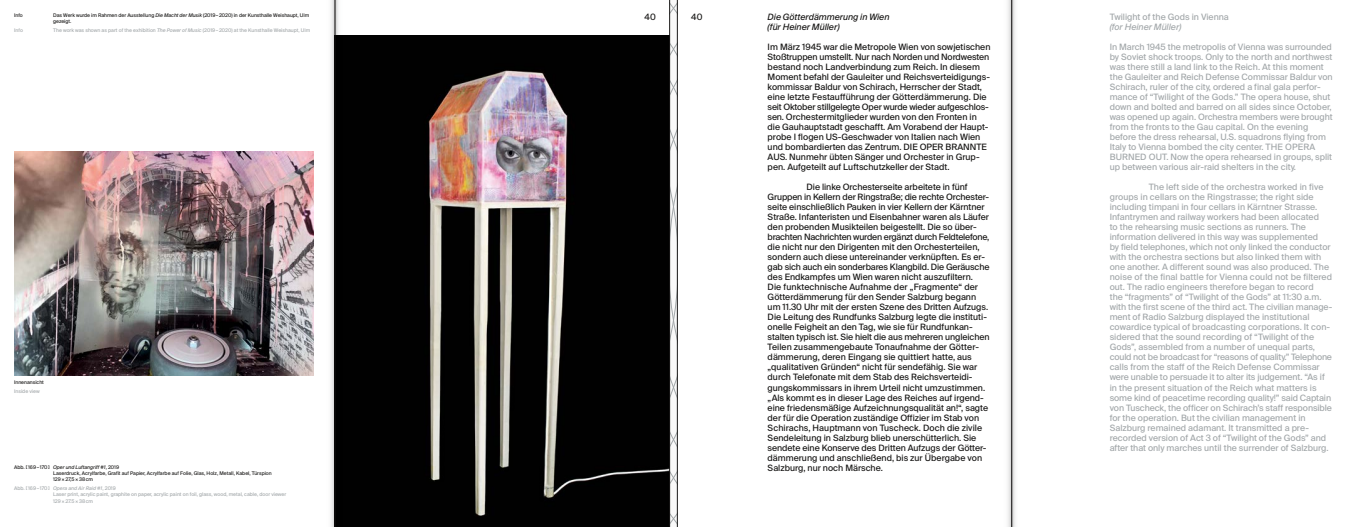
<style>
.page{position:relative;width:1347px;height:527px;background:#fff}
.page>*{position:absolute;margin:0;border:0;box-sizing:border-box;transform-origin:0 0}
.t1{font:8.75px/10px "Suisse Intl";color:#181716}
.t2{font:8.75px/10px "Suisse Intl";color:#a3a8aa}
.t3{font:italic 8.75px/10px "Suisse Intl";color:#181716}
.t4{font:italic 8.75px "Suisse Intl";color:#a3a8aa}
.t5{font:5px/6.2px "Suisse Intl";letter-spacing:-.005em;color:#181716}
.t6{font:5px/6.2px "Suisse Intl";color:#a3a8aa}
.s1{font-style:italic}
</style>
<div class="page">
<svg style="left:670px;top:0;width:7px;height:526px"></svg>
<img style="left:14px;top:151px;width:300px;height:224px">
<img style="left:346px;top:35px;width:323px;height:491px">
<hr style="left:669px;top:0;width:1px;height:526px;background:#181716">
<hr style="left:677px;top:0;width:1px;height:526px;background:#181716">
<svg style="left:1008px;top:0;width:7px;height:526px;background:#c3c3c3"></svg>
<svg style="left:331px;top:0;width:15px;height:526px;background:#3b3b3b"></svg>
<p class="t5" style="left:14px;top:12px;width:10px">Info</p>
<p class="t5" style="left:53px;top:12px;width:257px">Das Werk wurde im Rahmen der Ausstellung <span class="s1">Die Macht der Musik</span> (2019 – 2020) in der Kunsthalle Weishaupt, Ulm gezeigt.</p>
<p class="t6" style="left:14px;top:27px;width:10px">Info</p>
<p class="t6" style="left:53px;top:27px;width:258px">The work was shown as part of the exhibition <span class="s1">The Power of Music</span> (2019 – 2020) at the Kunsthalle Weishaupt, Ulm</p>
<p class="t5" style="left:14px;top:379px;width:31px">Innenansicht</p>
<p class="t6" style="left:14px;top:388px;width:27px">Inside view</p>
<p class="t5" style="left:53px;top:463px;width:220px;text-indent:-39px">Abb. [ 169 – 170 ] <span class="s1">Oper und Luftangriff #1</span>, 2019<br>Laserdruck, Acrylfarbe, Grafit auf Papier, Acrylfarbe auf Folie, Glas, Holz, Metall, Kabel, Türspion<br>129 × 27,5 × 38 cm</p>
<p class="t6" style="left:53px;top:485px;width:235px;text-indent:-39px">Abb. [ 169 – 170 ] <span class="s1">Opera and Air Raid #1</span>, 2019<br>Laser print, acrylic paint, graphite on paper, acrylic paint on foil, glass, wood, metal, cable, door viewer<br>129 × 27.5 × 38 cm</p>
<p class="t1" style="left:644px;top:12px;width:13px">40</p>
<p class="t3" style="left:767px;top:12px;width:123px">Die Götterdämmerung in Wien (für Heiner Müller)</p>
<p class="t1" style="left:767px;top:42px;width:224px">Im März 1945 war die Metropole Wien von sowjetischen Stoßtruppen umstellt. Nur nach Norden und Nordwesten bestand noch Landverbindung zum Reich. In diesem Moment befahl der Gauleiter und Reichsverteidigungs&shy;kommissar Baldur von Schirach, Herrscher der Stadt, eine letzte Festaufführung der Götterdämmerung. Die seit Oktober stillgelegte Oper wurde wieder aufgeschlos&shy;sen. Orchestermitglieder wurden von den Fronten in die Gauhauptstadt geschafft. Am Vorabend der Haupt&shy;probe I flogen US-Geschwader von Italien nach Wien und bombardierten das Zentrum. DIE OPER BRANNTE AUS. Nunmehr übten Sänger und Orchester in Grup&shy;pen. Aufgeteilt auf Luftschutzkeller der Stadt.</p>
<p class="t1" style="left:767px;top:182px;width:223px;text-indent:39px">Die linke Orchesterseite arbeitete in fünf Gruppen in Kellern der Ringstraße; die rechte Orchester&shy;seite einschließlich Pauken in vier Kellern der Kärntner Straße. Infanteristen und Eisenbahner waren als Läufer den probenden Musikteilen beigestellt. Die so über&shy;brachten Nachrichten wurden ergänzt durch Feldtelefone, die nicht nur den Dirigenten mit den Orchesterteilen, sondern auch diese untereinander verknüpften. Es er&shy;gab sich auch ein sonderbares Klangbild. Die Geräusche des Endkampfes um Wien waren nicht auszufiltern.<br>Die funktechnische Aufnahme der „Fragmente“ der Götterdämmerung für den Sender Salzburg begann um 11.30 Uhr mit der ersten Szene des Dritten Aufzugs.<br>Die Leitung des Rundfunks Salzburg legte die instituti&shy;onelle Feigheit an den Tag, wie sie für Rundfunkan&shy;stalten typisch ist. Sie hielt die aus mehreren ungleichen Teilen zusammengebaute Tonaufnahme der Götter&shy;dämmerung, deren Eingang sie quittiert hatte, aus „qualitativen Gründen“ nicht für sendefähig. Sie war durch Telefonate mit dem Stab des Reichsverteidi&shy;gungskommissars in ihrem Urteil nicht umzustimmen. „Als kommt es in dieser Lage des Reiches auf irgend&shy;eine friedensmäßige Aufzeichnungsqualität an!“, sagte der für die Operation zuständige Offizier im Stab von Schirachs, Hauptmann von Tuscheck. Doch die zivile Sendeleitung in Salzburg blieb unerschütterlich. Sie sendete eine Konserve des Dritten Aufzugs der Götter&shy;dämmerung und anschließend, bis zur Übergabe von Salzburg, nur noch Märsche.</p>
<p class="t1" style="left:691px;top:12px;width:13px">40</p>
<p class="t2" style="left:1109px;top:12px;width:121px">Twilight of the Gods in Vienna</p>
<p class="t4" style="left:1109px;top:22px;width:73px">(for Heiner Müller)</p>
<p class="t2" style="left:1109px;top:42px;width:224px">In March 1945 the metropolis of Vienna was surrounded by Soviet shock troops. Only to the north and northwest was there still a land link to the Reich. At this moment the Gauleiter and Reich Defense Commissar Baldur von Schirach, ruler of the city, ordered a final gala perfor&shy;mance of “Twilight of the Gods.” The opera house, shut down and bolted and barred on all sides since October, was opened up again. Orchestra members were brought from the fronts to the Gau capital. On the evening before the dress rehearsal, U.S. squadrons flying from Italy to Vienna bombed the city center. THE OPERA BURNED OUT. Now the opera rehearsed in groups, split up between various air-raid shelters in the city.</p>
<p class="t2" style="left:1109px;top:182px;width:224px;text-indent:39px">The left side of the orchestra worked in five groups in cellars on the Ringstrasse; the right side including timpani in four cellars in Kärntner Strasse.<br>Infantrymen and railway workers had been allocated<br>to the rehearsing music sections as runners. The information delivered in this way was supplemented<br>by field telephones, which not only linked the conductor with the orchestra sections but also linked them with one another. A different sound was also produced. The noise of the final battle for Vienna could not be filtered out. The radio engineers therefore began to record<br>the “fragments” of “Twilight of the Gods” at 11:30 a.m. with the first scene of the third act. The civilian manage&shy;ment of Radio Salzburg displayed the institutional cowardice typical of broadcasting corporations. It con&shy;sidered that the sound recording of “Twilight of the Gods”, assembled from a number of unequal parts, could not be broadcast for “reasons of quality.” Telephone calls from the staff of the Reich Defense Commissar were unable to persuade it to alter its judgement. “As if in the present situation of the Reich what matters is some kind of peacetime recording quality!” said Captain von Tuscheck, the officer on Schirach’s staff responsible for the operation. But the civilian management in Salzburg remained adamant. It transmitted a pre&shy;recorded version of Act 3 of “Twilight of the Gods” and after that only marches until the surrender of Salzburg.</p>
</div>
